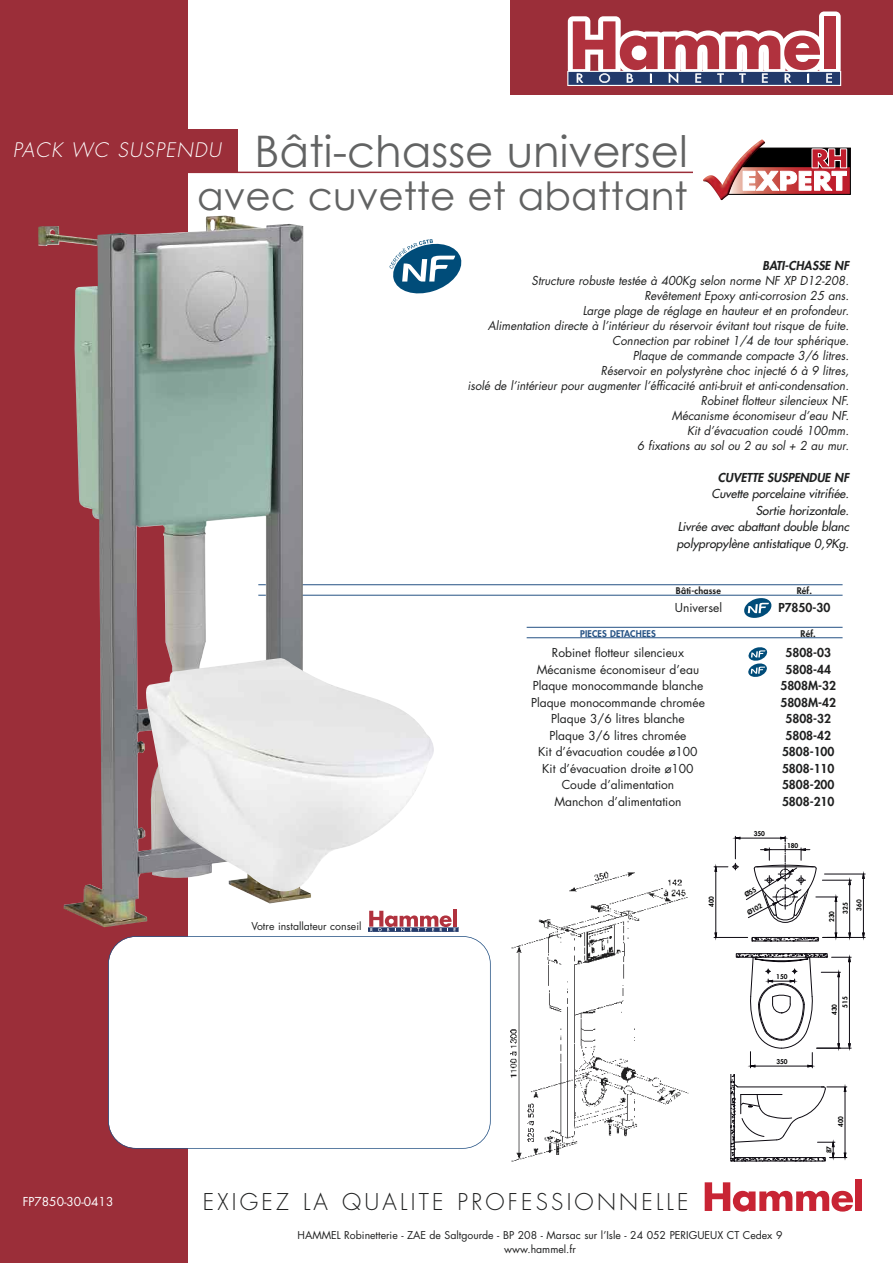
<style>
.page{position:relative;width:893px;height:1263px;background:#fff}
.page>*{position:absolute;margin:0;border:0;box-sizing:border-box;transform-origin:0 0}
.t1{font:43.5px "Century Gothic";color:#626363}
.t2{font:39px "Century Gothic";color:#626363}
.t3{font:300 22.5px "Futura";letter-spacing:.14em;color:#1f2020}
.t4{font:italic 300 19.5px "Futura";letter-spacing:.06em;color:#fff}
.t5{font:italic 12px/15px "Futura";color:#1f2020;text-align:right;scale:.96 1}
.t6{font:12px "Futura";color:#1f2020}
.t7{font:italic 12px/16.5px "Futura";color:#1f2020;text-align:right}
.t8{font:800 12px "Futura";color:#1f2020}
.t9{font:italic 800 12px "Futura";color:#1f2020}
.t10{font:12px "Futura";color:#fff}
.t11{font:10.5px/13.8px "Futura";color:#1f2020;text-align:center}
.t12{font:800 9px "Futura";letter-spacing:.015em;color:#1f2020}
.t13{font:800 9px "Futura";letter-spacing:.015em;color:#255284}
.t14{font:800 6.45px "Futura";color:#000}
</style>
<div class="page">
<div style="left:0;top:0;width:187px;height:1263px;background:#9b2e39"></div>
<hr style="left:75px;top:172px;width:775px;height:1px;background:#9b2e39">
<div style="left:0;top:129px;width:238px;height:43px;background:#9b2e39"></div>
<svg style="left:704px;top:1182px;width:149px;height:30px"></svg>
<div style="left:855px;top:1179px;width:7px;height:32px;background:#c82434"></div>
<svg style="left:368px;top:909px;width:91px;height:23px"></svg>
<div style="left:510px;top:0;width:383px;height:94px;background:#9b2e39"></div>
<div style="left:819px;top:12px;width:22px;height:62px;background:#fff;border-radius:5px"></div>
<svg style="left:567px;top:16px;width:274px;height:70px"></svg>
<div style="left:109px;top:937px;width:381px;height:211px;background:#fff;border-radius:27px"></div>
<div style="left:108px;top:936px;width:383px;height:213px;border:2px solid #255284;border-radius:28px"></div>
<hr style="left:258px;top:584px;width:585px;height:1px;background:#255284">
<hr style="left:258px;top:595px;width:585px;height:1px;background:#255284">
<img style="left:38px;top:216px;width:273px;height:711px">
<hr style="left:714px;top:937px;width:34px;height:1px;background:#0d0a11">
<hr style="left:715px;top:871px;width:1px;height:62px;background:#0d0a11">
<svg style="left:714px;top:932px;width:3px;height:9px"></svg>
<hr style="left:824px;top:874px;width:41px;height:1px;background:#0d0a11">
<hr style="left:823px;top:937px;width:42px;height:1px;background:#0d0a11">
<hr style="left:863px;top:878px;width:1px;height:55px;background:#0d0a11">
<svg style="left:862px;top:871px;width:3px;height:8px"></svg>
<svg style="left:862px;top:932px;width:3px;height:9px"></svg>
<hr style="left:849px;top:884px;width:1px;height:49px;background:#0d0a11">
<hr style="left:836px;top:901px;width:1px;height:32px;background:#0d0a11">
<svg style="left:752px;top:932px;width:99px;height:10px"></svg>
<svg style="left:735px;top:953px;width:116px;height:115px"></svg>
<svg style="left:730px;top:1074px;width:117px;height:88px"></svg>
<img style="left:146px;top:658px;width:288px;height:233px">
<hr style="left:527px;top:627px;width:316px;height:1px;background:#255284">
<hr style="left:527px;top:637px;width:316px;height:1px;background:#255284">
<svg style="left:748px;top:647px;width:19px;height:30px"></svg>
<img style="left:484px;top:871px;width:205px;height:291px">
<svg style="left:744px;top:598px;width:27px;height:20px"></svg>
<svg style="left:693px;top:139px;width:158px;height:62px"></svg>
<svg style="left:390px;top:239px;width:71px;height:54px"></svg>
<svg style="left:714px;top:836px;width:137px;height:87px"></svg>
<h1 class="t1" style="left:255px;top:123px;width:435px">Bâti-chasse universel</h1>
<h2 class="t2" style="left:197px;top:171px;width:492px">avec cuvette et abattant</h2>
<h3 class="t4" style="left:13px;top:141px;width:210px">PACK WC SUSPENDU</h3>
<p class="t9" style="left:762px;top:260px;width:88px">BATI-CHASSE NF</p>
<p class="t5" style="left:467px;top:274px;width:399px">Structure robuste testée à 400Kg selon norme NF XP D12-208.<br>Revêtement Epoxy anti-corrosion 25 ans.<br>Large plage de réglage en hauteur et en profondeur.<br>Alimentation directe à l’intérieur du réservoir évitant tout risque de fuite.<br>Connection par robinet 1/4 de tour sphérique.<br>Plaque de commande compacte 3/6 litres.<br>Réservoir en polystyrène choc injecté 6 à 9 litres,<br>isolé de l’intérieur pour augmenter l’éfficacité anti-bruit et anti-condensation.<br>Robinet flotteur silencieux NF.<br>Mécanisme économiseur d’eau NF.<br>Kit d’évacuation coudé 100mm.<br>6 fixations au sol ou 2 au sol + 2 au mur.</p>
<p class="t9" style="left:718px;top:472px;width:132px">CUVETTE SUSPENDUE NF</p>
<p class="t7" style="left:677px;top:486px;width:174px">Cuvette porcelaine vitrifiée.<br>Sortie horizontale.<br>Livrée avec abattant double blanc polypropylène antistatique 0,9Kg.</p>
<p class="t12" style="left:676px;top:586px;width:46px">Bâti-chasse</p>
<p class="t12" style="left:797px;top:586px;width:17px">Réf.</p>
<p class="t6" style="left:675px;top:602px;width:49px">Universel</p>
<p class="t8" style="left:778px;top:602px;width:53px">P7850-30</p>
<p class="t13" style="left:580px;top:629px;width:77px">PIECES DETACHEES</p>
<p class="t12" style="left:801px;top:629px;width:17px">Réf.</p>
<p class="t6" style="left:552px;top:647px;width:134px">Robinet flotteur silencieux</p>
<p class="t8" style="left:785px;top:647px;width:47px">5808-03</p>
<p class="t6" style="left:537px;top:664px;width:164px">Mécanisme économiseur d’eau</p>
<p class="t8" style="left:785px;top:664px;width:47px">5808-44</p>
<p class="t6" style="left:533px;top:680px;width:172px">Plaque monocommande blanche</p>
<p class="t8" style="left:780px;top:680px;width:57px">5808M-32</p>
<p class="t6" style="left:531px;top:697px;width:175px">Plaque monocommande chromée</p>
<p class="t8" style="left:780px;top:697px;width:57px">5808M-42</p>
<p class="t6" style="left:551px;top:713px;width:135px">Plaque 3/6 litres blanche</p>
<p class="t8" style="left:785px;top:713px;width:47px">5808-32</p>
<p class="t6" style="left:549px;top:730px;width:139px">Plaque 3/6 litres chromée</p>
<p class="t8" style="left:785px;top:730px;width:47px">5808-42</p>
<p class="t6" style="left:538px;top:746px;width:161px">Kit d’évacuation coudée ø100</p>
<p class="t8" style="left:782px;top:746px;width:54px">5808-100</p>
<p class="t6" style="left:542px;top:763px;width:153px">Kit d’évacuation droite ø100</p>
<p class="t8" style="left:782px;top:763px;width:54px">5808-110</p>
<p class="t6" style="left:562px;top:779px;width:114px">Coude d’alimentation</p>
<p class="t8" style="left:782px;top:779px;width:54px">5808-200</p>
<p class="t6" style="left:554px;top:796px;width:129px">Manchon d’alimentation</p>
<p class="t8" style="left:782px;top:796px;width:54px">5808-210</p>
<p class="t10" style="left:23px;top:1196px;width:92px">FP7850-30-0413</p>
<p class="t11" style="left:251px;top:920px;width:112px">Votre installateur conseil</p>
<p class="t14" style="left:708px;top:907px;width:13px;rotate:-90deg">400</p>
<p class="t14" style="left:754px;top:831px;width:13px">350</p>
<p class="t14" style="left:787px;top:842px;width:13px">180</p>
<p class="t14" style="left:776px;top:974px;width:13px">150</p>
<p class="t14" style="left:776px;top:1059px;width:13px">350</p>
<h3 class="t3" style="left:203px;top:1191px;width:487px">EXIGEZ LA QUALITE PROFESSIONNELLE</h3>
<p class="t11" style="left:297px;top:1229px;width:487px">HAMMEL Robinetterie - ZAE de Saltgourde - BP 208 - Marsac sur l’Isle - 24 052 PERIGUEUX CT Cedex 9 www.hammel.fr</p>
<p class="t14" style="left:829px;top:922px;width:13px;rotate:-90deg">230</p>
<p class="t14" style="left:842px;top:914px;width:13px;rotate:-90deg">325</p>
<p class="t14" style="left:856px;top:911px;width:13px;rotate:-90deg">360</p>
<p class="t14" style="left:842px;top:1007px;width:13px;rotate:-90deg">515</p>
<p class="t14" style="left:831px;top:1015px;width:13px;rotate:-90deg">430</p>
<p class="t14" style="left:838px;top:1127px;width:13px;rotate:-90deg">400</p>
<p class="t14" style="left:826px;top:1153px;width:9px;rotate:-90deg">87</p>
</div>
